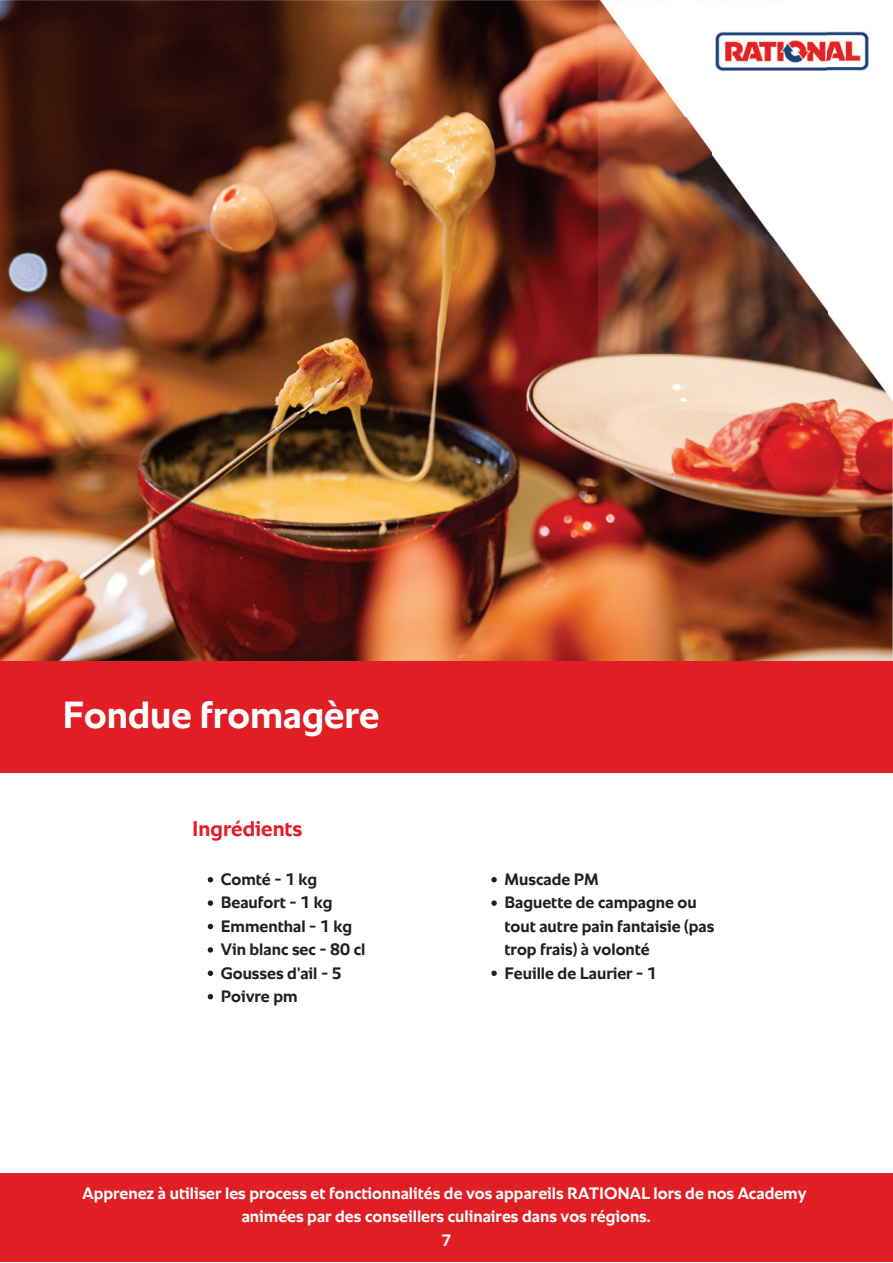
<style>
.page{position:relative;width:893px;height:1263px;background:#fff}
.page>*{position:absolute;margin:0;border:0;box-sizing:border-box;transform-origin:0 0}
.t1{font:700 38.4px "RATIONAL Sans TT";color:#fff}
.t2{font:700 21.6px "RATIONAL Sans TT";color:#e21e25}
.t3{font:700 16.8px/23.4px "RATIONAL Sans TT";color:#231f20}
.t4{font:700 16.8px/23.4px "RATIONAL Sans TT";color:#fff;text-align:center}
</style>
<div class="page">
<img style="left:0;top:0;width:893px;height:661px">
<div style="left:0;top:661px;width:893px;height:112px;background:#e21e25"></div>
<img style="left:599px;top:0;width:294px;height:422px">
<div style="left:0;top:1173px;width:893px;height:89px;background:#e21e25"></div>
<svg style="left:208px;top:877px;width:5px;height:5px"></svg>
<svg style="left:208px;top:900px;width:5px;height:6px"></svg>
<svg style="left:208px;top:924px;width:5px;height:5px"></svg>
<svg style="left:208px;top:947px;width:5px;height:6px"></svg>
<svg style="left:208px;top:971px;width:5px;height:5px"></svg>
<svg style="left:208px;top:994px;width:5px;height:5px"></svg>
<svg style="left:491px;top:877px;width:6px;height:5px"></svg>
<svg style="left:491px;top:900px;width:6px;height:6px"></svg>
<svg style="left:491px;top:971px;width:6px;height:5px"></svg>
<h1 class="t1" style="left:63px;top:692px;width:318px">Fondue fromagère</h1>
<p class="t2" style="left:192px;top:816px;width:112px">Ingrédients</p>
<p class="t3" style="left:221px;top:868px;width:146px">Comté - 1 kg<br>Beaufort - 1 kg<br>Emmenthal - 1 kg<br>Vin blanc sec - 80 cl<br>Gousses d'ail - 5<br>Poivre pm</p>
<p class="t3" style="left:504px;top:868px;width:212px">Muscade PM<br>Baguette de campagne ou tout autre pain fantaisie (pas trop frais) à volonté<br>Feuille de Laurier - 1</p>
<p class="t4" style="left:83px;top:1182px;width:725px">Apprenez à utiliser les process et fonctionnalités de vos appareils RATIONAL lors de nos Academy animées par des conseillers culinaires dans vos régions.<br>7</p>
</div>
